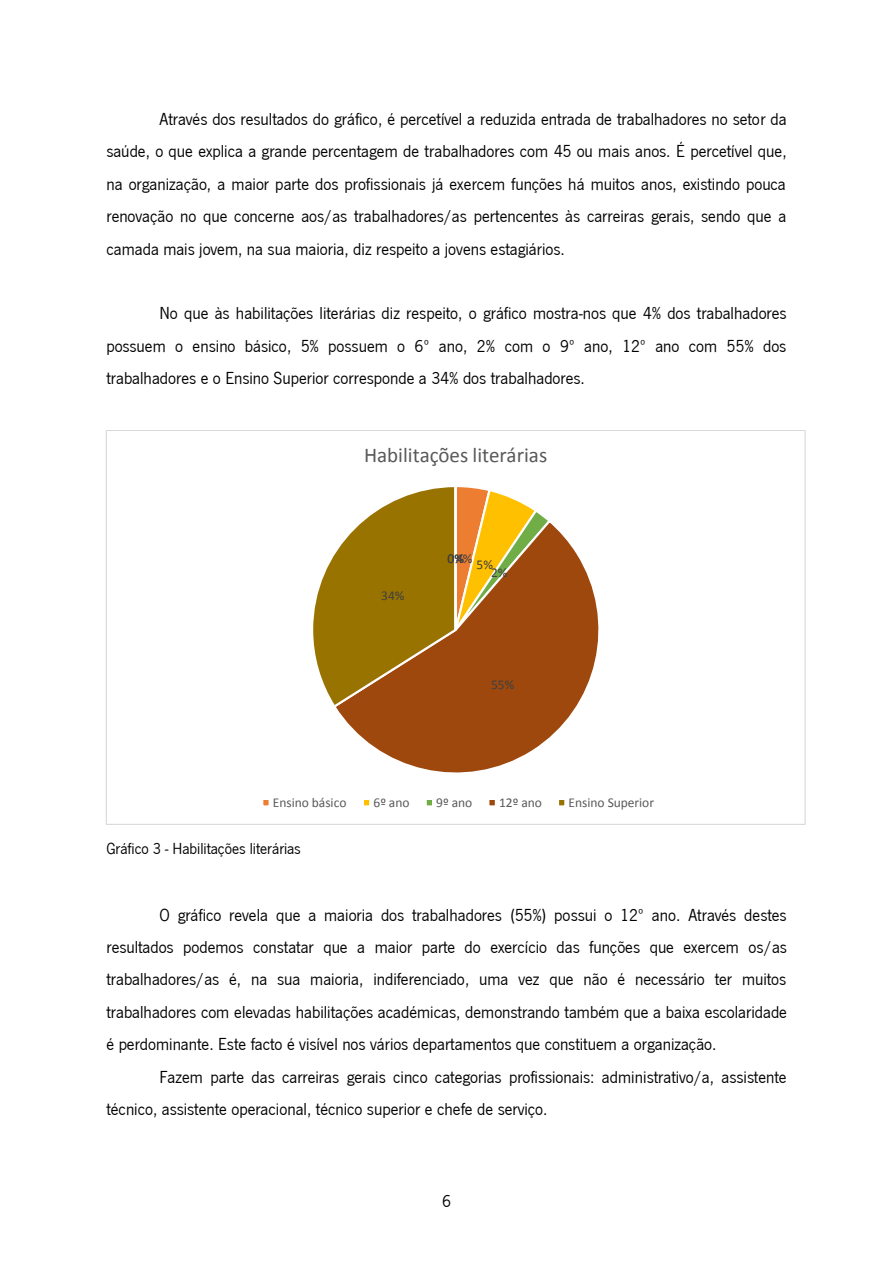
<style>
.page{position:relative;width:893px;height:1263px;background:#fff}
.page>*{position:absolute;margin:0;border:0;box-sizing:border-box;transform-origin:0 0}
.t1{font:21px "Calibri";color:#595959}
.t2{font:18px/32.4px "News Got T";color:#000;text-align:justify}
.t3{font:16.5px "News Got T";color:#000}
.t4{font:13.5px "Calibri";letter-spacing:-.005em;color:#595959}
.t5{font:13.5px "Calibri";color:#404040}
</style>
<div class="page">
<svg style="left:337px;top:525px;width:262px;height:248px"></svg>
<svg style="left:313px;top:487px;width:240px;height:222px"></svg>
<hr style="left:455px;top:486px;width:2px;height:144px;background:#fff">
<div style="left:262px;top:799px;width:8px;height:8px;background:#ed7d31"></div>
<div style="left:261px;top:798px;width:10px;height:9px;border:2px solid #fff"></div>
<div style="left:363px;top:799px;width:7px;height:8px;background:#ffc000"></div>
<div style="left:362px;top:798px;width:9px;height:9px;border:2px solid #fff"></div>
<div style="left:426px;top:799px;width:7px;height:8px;background:#70ad47"></div>
<div style="left:425px;top:798px;width:9px;height:9px;border:2px solid #fff"></div>
<div style="left:488px;top:799px;width:8px;height:8px;background:#9e480e"></div>
<div style="left:487px;top:798px;width:10px;height:9px;border:2px solid #fff"></div>
<div style="left:558px;top:799px;width:8px;height:8px;background:#997300"></div>
<div style="left:557px;top:798px;width:9px;height:9px;border:2px solid #fff"></div>
<p class="t2" style="left:106px;top:101px;width:682px;text-indent:53px">Através dos resultados do gráfico, é percetível a reduzida entrada de trabalhadores no setor da saúde, o que explica a grande percentagem de trabalhadores com 45 ou mais anos. É percetível que, na organização, a maior parte dos profissionais já exercem funções há muitos anos, existindo pouca renovação no que concerne aos/as trabalhadores/as pertencentes às carreiras gerais, sendo que a camada mais jovem, na sua maioria, diz respeito a jovens estagiários.</p>
<p class="t2" style="left:106px;top:296px;width:682px;text-indent:53px">No que às habilitações literárias diz respeito, o gráfico mostra-nos que 4% dos trabalhadores possuem o ensino básico, 5% possuem o 6º ano, 2% com o 9º ano, 12º ano com 55% dos trabalhadores e o Ensino Superior corresponde a 34% dos trabalhadores.</p>
<p class="t1" style="left:364px;top:446px;width:185px">Habilitações literárias</p>
<p class="t5" style="left:381px;top:590px;width:25px">34%</p>
<p class="t5" style="left:448px;top:552px;width:18px">0%</p>
<p class="t5" style="left:456px;top:553px;width:18px">4%</p>
<p class="t5" style="left:476px;top:558px;width:18px">5%</p>
<p class="t5" style="left:491px;top:567px;width:18px">2%</p>
<p class="t5" style="left:491px;top:679px;width:25px">55%</p>
<p class="t4" style="left:273px;top:796px;width:75px">Ensino básico</p>
<p class="t4" style="left:374px;top:796px;width:38px">6º ano</p>
<p class="t4" style="left:436px;top:796px;width:38px">9º ano</p>
<p class="t4" style="left:499px;top:796px;width:44px">12º ano</p>
<p class="t4" style="left:569px;top:796px;width:87px">Ensino Superior</p>
<p class="t3" style="left:106px;top:838px;width:196px">Gráfico 3 - Habilitações literárias</p>
<p class="t2" style="left:106px;top:897px;width:682px;text-indent:53px">O gráfico revela que a maioria dos trabalhadores (55%) possui o 12º ano. Através destes resultados podemos constatar que a maior parte do exercício das funções que exercem os/as trabalhadores/as é, na sua maioria, indiferenciado, uma vez que não é necessário ter muitos trabalhadores com elevadas habilitações académicas, demonstrando também que a baixa escolaridade é perdominante. Este facto é visível nos vários departamentos que constituem a organização.</p>
<p class="t2" style="left:106px;top:1059px;width:682px;text-indent:53px">Fazem parte das carreiras gerais cinco categorias profissionais: administrativo/a, assistente técnico, assistente operacional, técnico superior e chefe de serviço.</p>
<p class="t2" style="left:442px;top:1183px;width:10px">6</p>
</div>
